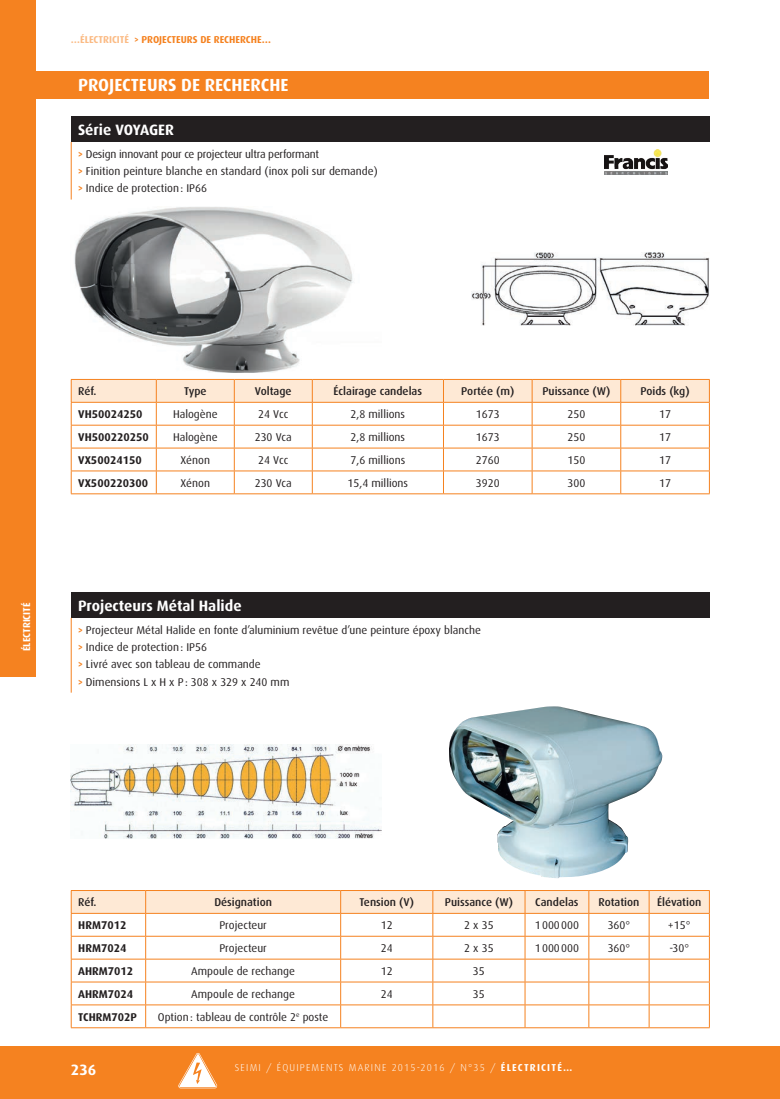
<style>
.page{position:relative;width:780px;height:1099px;background:#fff}
.page>*{position:absolute;margin:0;border:0;box-sizing:border-box;transform-origin:0 0}
._2_TITRE_THÈME{font:700 17.5px "Dax";color:#fff}
._3_TITRE_PRODUIT{font:700 15px "Dax";color:#fff}
._4_TEXTE_COURANT{font:11.25px "Dax";color:#231f20}
._4_TEXTE_COURANT-2{font:500 11.25px "Dax";color:#231f20}
._4_TEXTE_COURANT-3{font:700 11.25px "Dax";color:#231f20}
._4_TEXTE_COURANT-4{font:11.25px "Dax";letter-spacing:-.02em;color:#231f20}
.t1{font:300 10px "Dax";letter-spacing:.12em;color:#fff}
._0_TITRE_CHAPITRE_BI{font:700 10px "Dax";color:#f58220;scale:.75 1}
.t2{font:700 10px "Dax";color:#fff}
.s1{color:#fbbb85}
.s2{font-weight:700;color:#f58220}
.s3{font-weight:700}
</style>
<div class="page">
<div style="left:0;top:0;width:35px;height:676px;background:#f58220"></div>
<div style="left:0;top:1045px;width:780px;height:53px;background:#f58220"></div>
<svg style="left:178px;top:1053px;width:39px;height:35px"></svg>
<div style="left:35px;top:71px;width:674px;height:28px;background:#f58220"></div>
<img style="left:604px;top:149px;width:63px;height:26px">
<div style="left:71px;top:116px;width:638px;height:26px;background:#231f20"></div>
<hr style="left:71px;top:142px;width:1px;height:57px;background:#f58220">
<svg style="left:71px;top:379px;width:639px;height:114px"></svg>
<hr style="left:71px;top:493px;width:85px;height:1px;background:#f58220">
<hr style="left:156px;top:493px;width:78px;height:1px;background:#f58220">
<hr style="left:234px;top:493px;width:78px;height:1px;background:#f58220">
<hr style="left:312px;top:493px;width:131px;height:1px;background:#f58220">
<hr style="left:443px;top:493px;width:89px;height:1px;background:#f58220">
<hr style="left:532px;top:493px;width:88px;height:1px;background:#f58220">
<hr style="left:620px;top:493px;width:89px;height:1px;background:#f58220">
<img style="left:74px;top:207px;width:279px;height:165px">
<img style="left:472px;top:252px;width:237px;height:74px">
<img style="left:449px;top:706px;width:213px;height:172px">
<div style="left:71px;top:592px;width:638px;height:26px;background:#231f20"></div>
<hr style="left:71px;top:618px;width:1px;height:74px;background:#f58220">
<svg style="left:71px;top:890px;width:639px;height:137px"></svg>
<hr style="left:71px;top:1027px;width:75px;height:1px;background:#f58220">
<hr style="left:146px;top:1027px;width:194px;height:1px;background:#f58220">
<hr style="left:340px;top:1027px;width:93px;height:1px;background:#f58220">
<hr style="left:433px;top:1027px;width:92px;height:1px;background:#f58220">
<hr style="left:525px;top:1027px;width:64px;height:1px;background:#f58220">
<hr style="left:589px;top:1027px;width:60px;height:1px;background:#f58220">
<hr style="left:649px;top:1027px;width:60px;height:1px;background:#f58220">
<img style="left:71px;top:744px;width:310px;height:94px">
<p class="_0_TITRE_CHAPITRE_BI" style="left:71px;top:34px;width:268px"><span class="s1">…ÉLECTRICITÉ</span> &gt; PROJECTEURS DE RECHERCHE…</p>
<p class="_2_TITRE_THÈME" style="left:78px;top:75px;width:212px">PROJECTEURS DE RECHERCHE</p>
<p class="_3_TITRE_PRODUIT" style="left:78px;top:121px;width:97px">Série VOYAGER</p>
<p class="_4_TEXTE_COURANT-4" style="left:78px;top:148px;width:243px"><span class="s2">&gt;</span> Design innovant pour ce projecteur ultra performant</p>
<p class="_4_TEXTE_COURANT" style="left:78px;top:165px;width:301px"><span class="s2">&gt;</span> Finition peinture blanche en standard (inox poli sur demande)</p>
<p class="_4_TEXTE_COURANT" style="left:78px;top:182px;width:130px"><span class="s2">&gt;</span> Indice de protection: IP66</p>
<p class="t2" style="left:21px;top:651px;width:50px;rotate:-90deg">ÉLECTRICITÉ</p>
<p class="_4_TEXTE_COURANT-2" style="left:78px;top:385px;width:20px">Réf.</p>
<p class="_4_TEXTE_COURANT-2" style="left:184px;top:385px;width:24px">Type</p>
<p class="_4_TEXTE_COURANT-2" style="left:255px;top:385px;width:38px">Voltage</p>
<p class="_4_TEXTE_COURANT-2" style="left:333px;top:385px;width:90px">Éclairage candelas</p>
<p class="_4_TEXTE_COURANT-2" style="left:461px;top:385px;width:55px">Portée (m)</p>
<p class="_4_TEXTE_COURANT-2" style="left:542px;top:385px;width:70px">Puissance (W)</p>
<p class="_4_TEXTE_COURANT-2" style="left:640px;top:385px;width:51px">Poids (kg)</p>
<p class="_4_TEXTE_COURANT-3" style="left:78px;top:408px;width:66px">VH50024250</p>
<p class="_4_TEXTE_COURANT" style="left:173px;top:408px;width:46px">Halogène</p>
<p class="_4_TEXTE_COURANT" style="left:258px;top:408px;width:31px">24 Vcc</p>
<p class="_4_TEXTE_COURANT" style="left:350px;top:408px;width:56px">2,8 millions</p>
<p class="_4_TEXTE_COURANT" style="left:476px;top:408px;width:25px">1673</p>
<p class="_4_TEXTE_COURANT" style="left:567px;top:408px;width:19px">250</p>
<p class="_4_TEXTE_COURANT" style="left:659px;top:408px;width:13px">17</p>
<p class="_4_TEXTE_COURANT-3" style="left:78px;top:430px;width:72px">VH500220250</p>
<p class="_4_TEXTE_COURANT" style="left:173px;top:431px;width:46px">Halogène</p>
<p class="_4_TEXTE_COURANT" style="left:255px;top:431px;width:39px">230 Vca</p>
<p class="_4_TEXTE_COURANT" style="left:350px;top:431px;width:56px">2,8 millions</p>
<p class="_4_TEXTE_COURANT" style="left:476px;top:431px;width:25px">1673</p>
<p class="_4_TEXTE_COURANT" style="left:567px;top:431px;width:19px">250</p>
<p class="_4_TEXTE_COURANT" style="left:659px;top:431px;width:13px">17</p>
<p class="_4_TEXTE_COURANT-3" style="left:78px;top:453px;width:65px">VX50024150</p>
<p class="_4_TEXTE_COURANT" style="left:180px;top:454px;width:31px">Xénon</p>
<p class="_4_TEXTE_COURANT" style="left:258px;top:454px;width:31px">24 Vcc</p>
<p class="_4_TEXTE_COURANT" style="left:350px;top:454px;width:56px">7,6 millions</p>
<p class="_4_TEXTE_COURANT" style="left:476px;top:454px;width:25px">2760</p>
<p class="_4_TEXTE_COURANT" style="left:567px;top:454px;width:19px">150</p>
<p class="_4_TEXTE_COURANT" style="left:659px;top:454px;width:13px">17</p>
<p class="_4_TEXTE_COURANT-3" style="left:78px;top:476px;width:71px">VX500220300</p>
<p class="_4_TEXTE_COURANT" style="left:180px;top:476px;width:31px">Xénon</p>
<p class="_4_TEXTE_COURANT" style="left:255px;top:476px;width:39px">230 Vca</p>
<p class="_4_TEXTE_COURANT" style="left:347px;top:476px;width:62px">15,4 millions</p>
<p class="_4_TEXTE_COURANT" style="left:476px;top:476px;width:25px">3920</p>
<p class="_4_TEXTE_COURANT" style="left:567px;top:476px;width:19px">300</p>
<p class="_4_TEXTE_COURANT" style="left:659px;top:476px;width:13px">17</p>
<p class="_3_TITRE_PRODUIT" style="left:78px;top:597px;width:165px">Projecteurs Métal Halide</p>
<p class="_4_TEXTE_COURANT" style="left:78px;top:623px;width:404px"><span class="s2">&gt;</span> Projecteur Métal Halide en fonte d’aluminium revêtue d’une peinture époxy blanche</p>
<p class="_4_TEXTE_COURANT" style="left:78px;top:641px;width:130px"><span class="s2">&gt;</span> Indice de protection: IP56</p>
<p class="_4_TEXTE_COURANT" style="left:78px;top:658px;width:184px"><span class="s2">&gt;</span> Livré avec son tableau de commande</p>
<p class="_4_TEXTE_COURANT" style="left:78px;top:675px;width:213px"><span class="s2">&gt;</span> Dimensions L x H x P: 308 x 329 x 240 mm</p>
<p class="_4_TEXTE_COURANT-2" style="left:78px;top:896px;width:20px">Réf.</p>
<p class="_4_TEXTE_COURANT-2" style="left:214px;top:896px;width:59px">Désignation</p>
<p class="_4_TEXTE_COURANT-2" style="left:359px;top:896px;width:56px">Tension (V)</p>
<p class="_4_TEXTE_COURANT-2" style="left:445px;top:896px;width:70px">Puissance (W)</p>
<p class="_4_TEXTE_COURANT-2" style="left:535px;top:896px;width:45px">Candelas</p>
<p class="_4_TEXTE_COURANT-2" style="left:598px;top:896px;width:42px">Rotation</p>
<p class="_4_TEXTE_COURANT-2" style="left:657px;top:896px;width:46px">Élévation</p>
<p class="_4_TEXTE_COURANT-3" style="left:78px;top:918px;width:50px">HRM7012</p>
<p class="_4_TEXTE_COURANT" style="left:219px;top:919px;width:49px">Projecteur</p>
<p class="_4_TEXTE_COURANT" style="left:381px;top:919px;width:13px">12</p>
<p class="_4_TEXTE_COURANT" style="left:464px;top:919px;width:31px">2 x 35</p>
<p class="_4_TEXTE_COURANT" style="left:534px;top:919px;width:46px">1000000</p>
<p class="_4_TEXTE_COURANT" style="left:607px;top:919px;width:24px">360°</p>
<p class="_4_TEXTE_COURANT" style="left:668px;top:919px;width:24px">+15°</p>
<p class="_4_TEXTE_COURANT-3" style="left:78px;top:941px;width:50px">HRM7024</p>
<p class="_4_TEXTE_COURANT" style="left:219px;top:941px;width:49px">Projecteur</p>
<p class="_4_TEXTE_COURANT" style="left:381px;top:941px;width:13px">24</p>
<p class="_4_TEXTE_COURANT" style="left:464px;top:941px;width:31px">2 x 35</p>
<p class="_4_TEXTE_COURANT" style="left:534px;top:941px;width:46px">1000000</p>
<p class="_4_TEXTE_COURANT" style="left:607px;top:941px;width:24px">360°</p>
<p class="_4_TEXTE_COURANT" style="left:669px;top:941px;width:21px">-30°</p>
<p class="_4_TEXTE_COURANT-3" style="left:78px;top:964px;width:57px">AHRM7012</p>
<p class="_4_TEXTE_COURANT" style="left:191px;top:964px;width:105px">Ampoule de rechange</p>
<p class="_4_TEXTE_COURANT" style="left:381px;top:964px;width:13px">12</p>
<p class="_4_TEXTE_COURANT" style="left:473px;top:964px;width:13px">35</p>
<p class="_4_TEXTE_COURANT-3" style="left:78px;top:987px;width:57px">AHRM7024</p>
<p class="_4_TEXTE_COURANT" style="left:191px;top:987px;width:105px">Ampoule de rechange</p>
<p class="_4_TEXTE_COURANT" style="left:381px;top:987px;width:13px">24</p>
<p class="_4_TEXTE_COURANT" style="left:473px;top:987px;width:13px">35</p>
<p class="_4_TEXTE_COURANT-3" style="left:78px;top:1010px;width:60px">TCHRM702P</p>
<p class="_4_TEXTE_COURANT" style="left:158px;top:1010px;width:172px">Option: tableau de contrôle 2<sup>e</sup> poste</p>
<h2 class="_3_TITRE_PRODUIT" style="left:71px;top:1061px;width:27px">236</h2>
<p class="t1" style="left:235px;top:1062px;width:339px">SEIMI / ÉQUIPEMENTS MARINE 2015-2016 / N°35 / <span class="s3">ÉLECTRICITÉ…</span></p>
</div>
